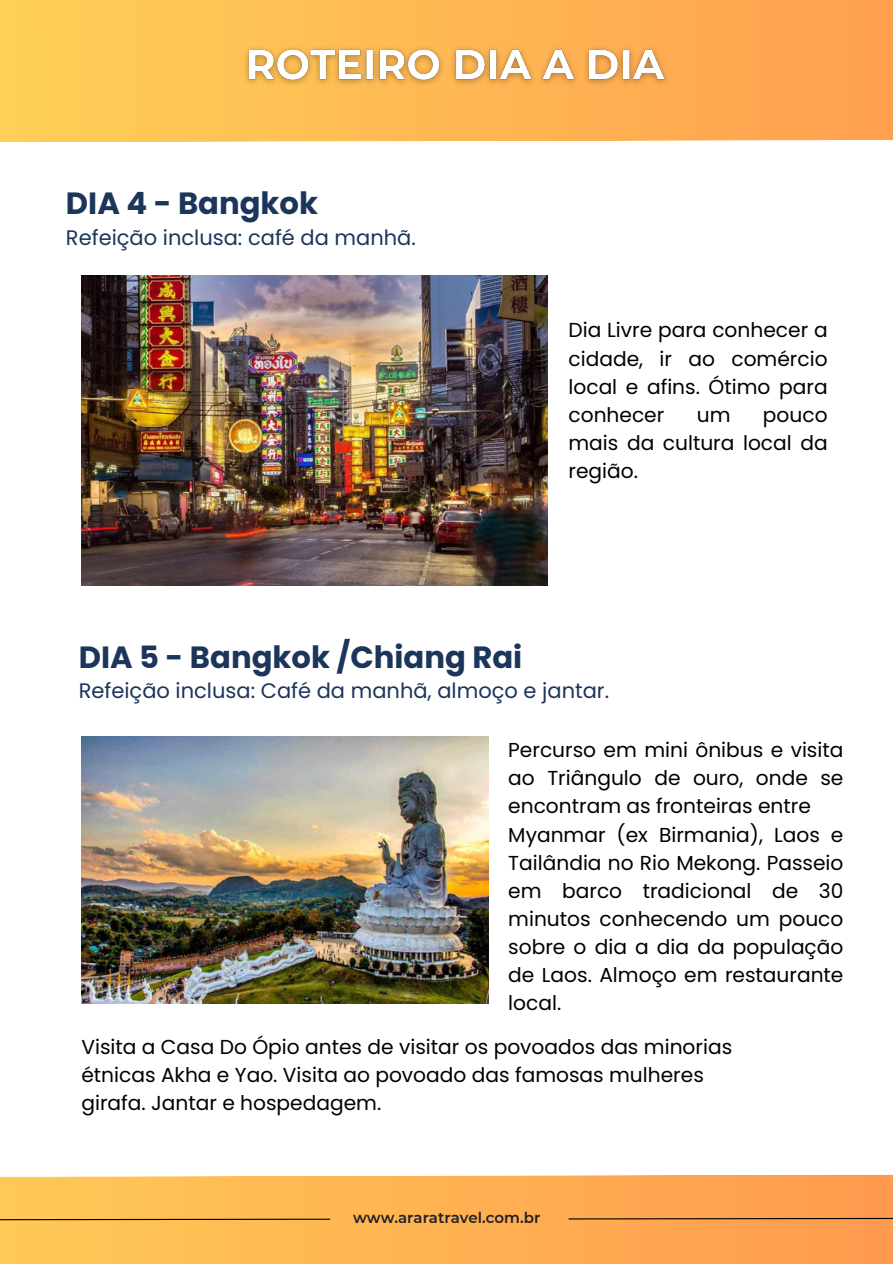
<style>
.page{position:relative;width:893px;height:1264px;background:#fff}
.page>*{position:absolute;margin:0;border:0;box-sizing:border-box;transform-origin:0 0}
.t1{font:700 30.75px "Poppins";color:#1c355b}
.t2{font:21px "Poppins";color:#1c355b}
.t3{font:20.25px/28.2px "Poppins";color:#000;text-align:justify}
.t4{font:600 15px "Montserrat";color:#201f27}
</style>
<div class="page">
<svg style="left:0;top:1174px;width:892px;height:89px;background:#feb255"></svg>
<svg style="left:567px;top:1217px;width:325px;height:2px"></svg>
<svg style="left:0;top:1217px;width:331px;height:3px"></svg>
<svg style="left:0;top:0;width:892px;height:143px;background:#ffb955"></svg>
<img style="left:81px;top:275px;width:466px;height:311px">
<img style="left:81px;top:736px;width:408px;height:267px">
<img style="left:237px;top:41px;width:438px;height:51px">
<h3 class="t1" style="left:66px;top:182px;width:254px">DIA 4 - Bangkok</h3>
<h3 class="t2" style="left:66px;top:223px;width:351px">Refeição inclusa: café da manhã.</h3>
<h2 class="t3" style="left:568px;top:316px;width:260px">Dia Livre para conhecer a cidade, ir ao comércio local e afins. Ótimo para conhecer</h2>
<h2 class="t3" style="left:696px;top:400px;width:35px">um</h2>
<h2 class="t3" style="left:568px;top:400px;width:260px;text-indent:194px">pouco mais da cultura local da região.</h2>
<p class="t1" style="left:79px;top:635px;width:445px">DIA 5 - Bangkok /Chiang Rai</p>
<h3 class="t2" style="left:79px;top:676px;width:532px">Refeição inclusa: Café da manhã, almoço e jantar.</h3>
<p class="t3" style="left:508px;top:736px;width:337px;text-align:left">Percurso em mini ônibus e visita ao Triângulo de ouro, onde se encontram as fronteiras entre<br>Myanmar (ex Birmania), Laos e<br>Tailândia no Rio Mekong. Passeio em barco tradicional de 30 minutos conhecendo um pouco sobre o dia a dia da população de Laos. Almoço em restaurante local.</p>
<p class="t3" style="left:81px;top:1032px;width:652px;text-align:left">Visita a Casa Do Ópio antes de visitar os povoados das minorias étnicas Akha e Yao. Visita ao povoado das famosas mulheres girafa. Jantar e hospedagem.</p>
<h2 class="t4" style="left:353px;top:1208px;width:189px">www.araratravel.com.br</h2>
</div>
